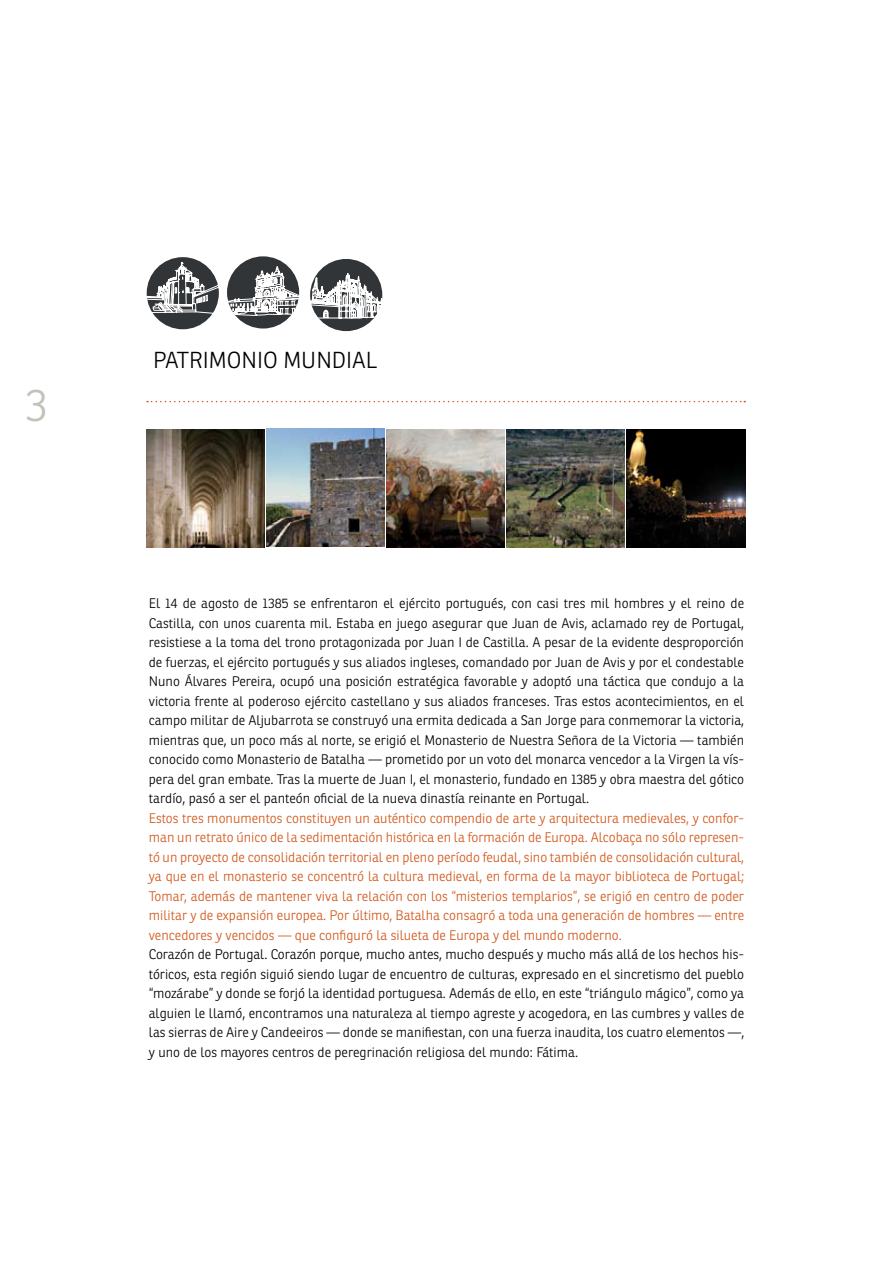
<style>
.page{position:relative;width:893px;height:1263px;background:#fff}
.page>*{position:absolute;margin:0;border:0;box-sizing:border-box;transform-origin:0 0}
.t1{font:300 45px "Ronnia Basic";color:#c3c2b9}
.t2{font:300 22.5px "Ronnia Basic";color:#000}
.t3{font:300 13.5px/19.5px "Ronnia Basic";color:#000;text-align:justify}
.t4{font:300 13.5px/19.5px "Ronnia Basic";color:#d2581c;text-align:justify}
</style>
<div class="page">
<svg style="left:147px;top:401px;width:598px;height:1px"></svg>
<img style="left:146px;top:429px;width:118px;height:118px">
<img style="left:266px;top:428px;width:119px;height:118px">
<img style="left:387px;top:429px;width:118px;height:118px">
<img style="left:507px;top:429px;width:118px;height:118px">
<img style="left:627px;top:429px;width:118px;height:118px">
<div style="left:227px;top:256px;width:72px;height:72px;background:#323538;border-radius:50%"></div>
<div style="left:310px;top:259px;width:72px;height:72px;background:#323538;border-radius:50%"></div>
<svg style="left:310px;top:259px;width:73px;height:59px"></svg>
<div style="left:147px;top:257px;width:72px;height:72px;background:#323538;border-radius:50%"></div>
<svg style="left:146px;top:256px;width:153px;height:60px"></svg>
<h1 class="t1" style="left:26px;top:377px;width:24px">3</h1>
<h2 class="t2" style="left:153px;top:346px;width:226px">PATRIMONIO MUNDIAL</h2>
<p class="t3" style="left:149px;top:594px;width:597px">El 14 de agosto de 1385 se enfrentaron el ejército portugués, con casi tres mil hombres y el reino de Castilla, con unos cuarenta mil. Estaba en juego asegurar que Juan de Avis, aclamado rey de Portugal, resistiese a la toma del trono protagonizada por Juan I de Castilla. A pesar de la evidente desproporción de fuerzas, el ejército portugués y sus aliados ingleses, comandado por Juan de Avis y por el condestable Nuno Álvares Pereira, ocupó una posición estratégica favorable y adoptó una táctica que condujo a la victoria frente al poderoso ejército castellano y sus aliados franceses. Tras estos acontecimientos, en el campo militar de Aljubarrota se construyó una ermita dedicada a San Jorge para conmemorar la victoria, mientras que, un poco más al norte, se erigió el Monasterio de Nuestra Señora de la Victoria — también conocido como Monasterio de Batalha — prometido por un voto del monarca vencedor a la Virgen la vís&shy;pera del gran embate. Tras la muerte de Juan I, el monasterio, fundado en 1385 y obra maestra del gótico tardío, pasó a ser el panteón oficial de la nueva dinastía reinante en Portugal.</p>
<p class="t4" style="left:149px;top:808px;width:597px">Estos tres monumentos constituyen un auténtico compendio de arte y arquitectura medievales, y confor&shy;man un retrato único de la sedimentación histórica en la formación de Europa. Alcobaça no sólo represen&shy;tó un proyecto de consolidación territorial en pleno período feudal, sino también de consolidación cultural, ya que en el monasterio se concentró la cultura medieval, en forma de la mayor biblioteca de Portugal; Tomar, además de mantener viva la relación con los “misterios templarios”, se erigió en centro de poder militar y de expansión europea. Por último, Batalha consagró a toda una generación de hombres — entre vencedores y vencidos — que configuró la silueta de Europa y del mundo moderno.</p>
<p class="t3" style="left:149px;top:945px;width:597px">Corazón de Portugal. Corazón porque, mucho antes, mucho después y mucho más allá de los hechos his&shy;tóricos, esta región siguió siendo lugar de encuentro de culturas, expresado en el sincretismo del pueblo “mozárabe” y donde se forjó la identidad portuguesa. Además de ello, en este “triángulo mágico”, como ya alguien le llamó, encontramos una naturaleza al tiempo agreste y acogedora, en las cumbres y valles de las sierras de Aire y Candeeiros — donde se manifiestan, con una fuerza inaudita, los cuatro elementos —, y uno de los mayores centros de peregrinación religiosa del mundo: Fátima.</p>
</div>
